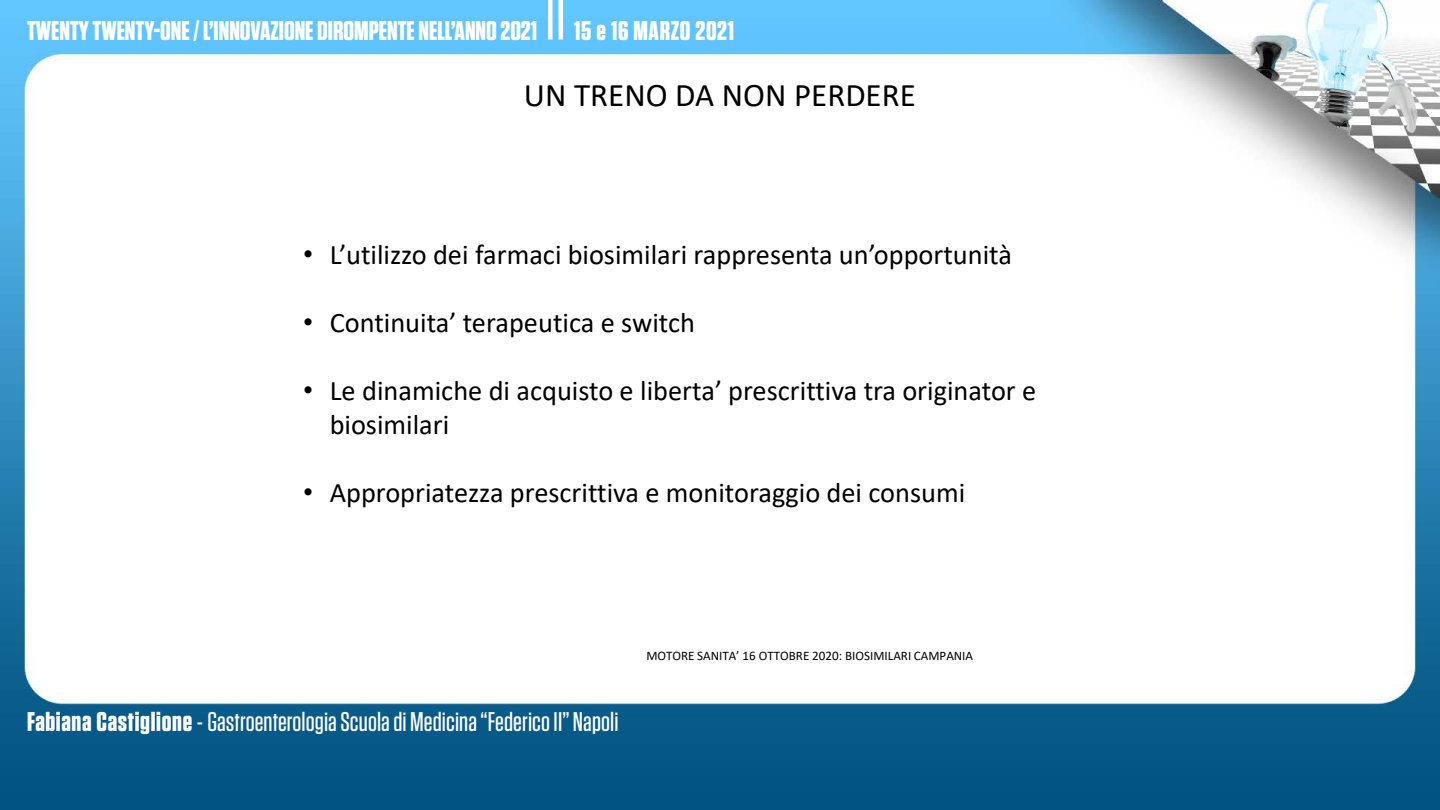
<style>
.page{position:relative;width:1440px;height:810px;background:#fff}
.page>*{position:absolute;margin:0;border:0;box-sizing:border-box;transform-origin:0 0}
.t1{font:33.08px "Calibri";color:#000}
.t2{font:28.35px/34px "Calibri";color:#000}
.t3{font:500 27px "Tungsten";letter-spacing:.005em;color:#fff}
.t4{font:700 27px "Tungsten";color:#fff}
.t5{font:700 27px "Tungsten";letter-spacing:.025em;color:#fff}
.t6{font:13.05px "Calibri";color:#000}
.s1{font-family:"Arial"}
.s2{font-weight:700}
</style>
<div class="page">
<img style="left:0;top:0;width:1440px;height:810px">
<div style="left:548px;top:0;width:5px;height:40px;background:#fff"></div>
<hr style="left:559px;top:0;width:4px;height:40px;background:#fff">
<div style="left:294px;top:59px;width:851px;height:639px;background:#fff"></div>
<p class="t4" style="left:27px;top:16px;width:512px">TWENTY TWENTY-ONE / L’INNOVAZIONE DIROMPENTE NELL’ANNO 2021</p>
<p class="t5" style="left:574px;top:16px;width:161px">15 e 16 MARZO 2021</p>
<p class="t1" style="left:524px;top:72px;width:394px">UN TRENO DA NON PERDERE</p>
<p class="t2" style="left:303px;top:237px;width:710px"><span class="s1">•</span> L’utilizzo dei farmaci biosimilari rappresenta un’opportunità</p>
<p class="t2" style="left:303px;top:305px;width:394px"><span class="s1">•</span> Continuita’ terapeutica e switch</p>
<p class="t2" style="left:330px;top:373px;width:708px;text-indent:-27px"><span class="s1">•</span> Le dinamiche di acquisto e liberta’ prescrittiva tra originator e biosimilari</p>
<p class="t2" style="left:303px;top:475px;width:664px"><span class="s1">•</span> Appropriatezza prescrittiva e monitoraggio dei consumi</p>
<p class="t3" style="left:27px;top:707px;width:593px"><span class="s2">Fabiana Castiglione</span> - Gastroenterologia Scuola di Medicina “Federico II” Napoli</p>
<p class="t6" style="left:646px;top:646px;width:328px">MOTORE SANITA’ 16 OTTOBRE 2020: BIOSIMILARI CAMPANIA</p>
</div>
